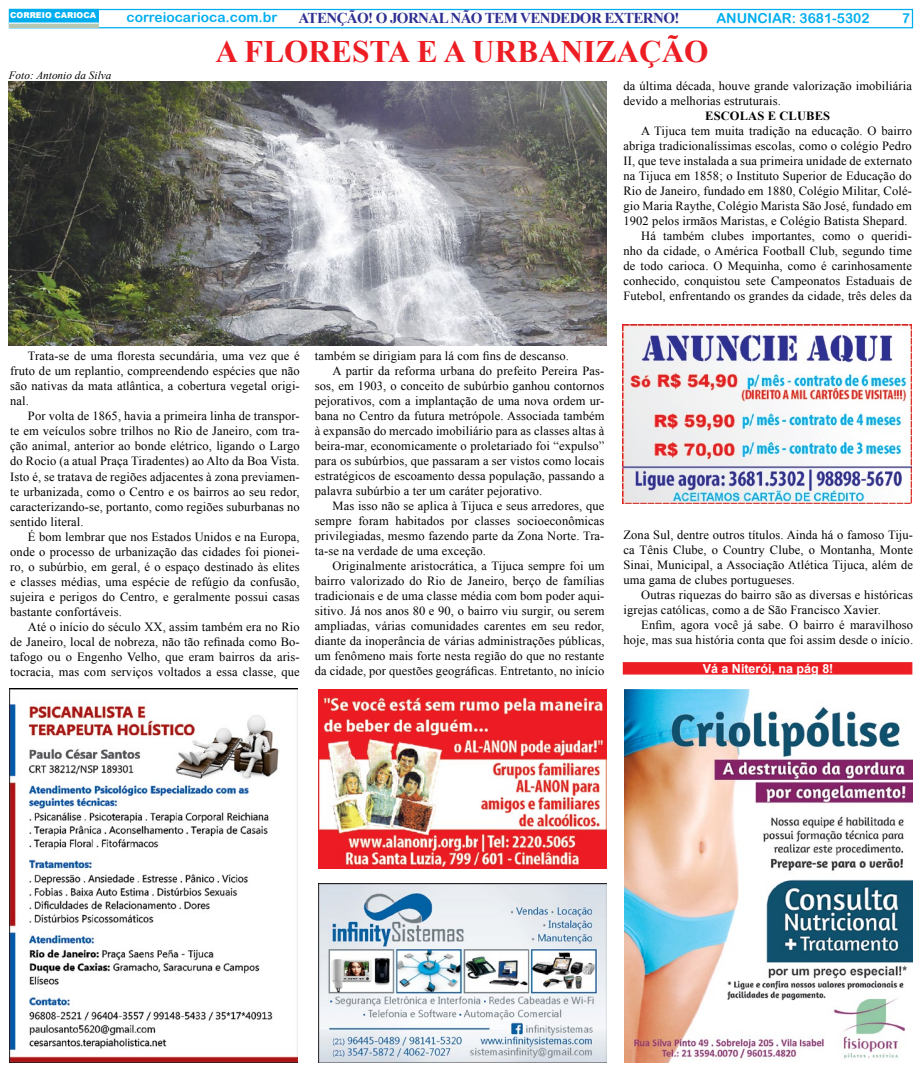
<style>
.page{position:relative;width:922px;height:1071px;background:#fff}
.page>*{position:absolute;margin:0;border:0;box-sizing:border-box;transform-origin:0 0}
.t1{font:700 31.25px "Times New Roman";color:#ed1d24}
.t2{font:700 15px "Times New Roman";letter-spacing:-.04em;color:#2e3092}
.t3{font:13.75px "Arial Rounded MT Bold";color:#00aeef}
.t4{font:12.5px/15px "Times New Roman";letter-spacing:.01em;color:#000;text-align:justify}
.t5{font:700 12.5px "Arial";color:#fff}
.t6{font:700 12.5px "Times New Roman";letter-spacing:.01em;color:#000}
.t7{font:italic 11.25px "Times New Roman";color:#000}
.t8{font:900 8.12px "Arial";color:#fff}
</style>
<div class="page">
<div style="left:9px;top:9px;width:903px;height:19px;border:1px solid #00aeef"></div>
<div style="left:9px;top:9px;width:90px;height:15px;background:#00aeef"></div>
<div style="left:9px;top:23px;width:90px;height:5px;background:#b6c7b1"></div>
<hr style="left:9px;top:22px;width:90px;height:2px;background:#fff">
<div style="left:622px;top:662px;width:290px;height:12px;background:#ed1d24;border:1px solid #ed1d24"></div>
<img style="left:9px;top:81px;width:597px;height:265px">
<img style="left:622px;top:324px;width:289px;height:179px">
<img style="left:318px;top:689px;width:288px;height:179px">
<img style="left:318px;top:883px;width:288px;height:178px">
<img style="left:10px;top:688px;width:288px;height:373px">
<img style="left:624px;top:689px;width:288px;height:372px">
<p class="t8" style="left:10px;top:9px;width:87px">CORREIO CARIOCA</p>
<p class="t2" style="left:298px;top:8px;width:382px">ATENÇÃO! O JORNAL NÃO TEM VENDEDOR EXTERNO!</p>
<p class="t3" style="left:126px;top:9px;width:152px">correiocarioca.com.br</p>
<p class="t3" style="left:716px;top:10px;width:155px">ANUNCIAR: 3681-5302</p>
<p class="t3" style="left:901px;top:10px;width:10px">7</p>
<p class="t7" style="left:9px;top:67px;width:104px">Foto: Antonio da Silva</p>
<h1 class="t1" style="left:215px;top:30px;width:494px">A FLORESTA E A URBANIZAÇÃO</h1>
<p class="t4" style="left:623px;top:78px;width:290px">da última década, houve grande valorização imobiliária devido a melhorias estruturais.</p>
<p class="t6" style="left:705px;top:107px;width:126px">ESCOLAS E CLUBES</p>
<p class="t4" style="left:641px;top:123px;width:272px">A Tijuca tem muita tradição na educação. O bairro</p>
<p class="t4" style="left:623px;top:138px;width:290px">abriga tradicionalíssimas escolas, como o colégio Pedro</p>
<p class="t4" style="left:623px;top:153px;width:290px">II, que teve instalada a sua primeira unidade de externato</p>
<p class="t4" style="left:623px;top:168px;width:290px">na Tijuca em 1858; o Instituto Superior de Educação do</p>
<p class="t4" style="left:623px;top:183px;width:290px">Rio de Janeiro, fundado em 1880, Colégio Militar, Colé-</p>
<p class="t4" style="left:623px;top:198px;width:290px">gio Maria Raythe, Colégio Marista São José, fundado em</p>
<p class="t4" style="left:623px;top:213px;width:286px">1902 pelos irmãos Maristas, e Colégio Batista Shepard.</p>
<p class="t4" style="left:641px;top:228px;width:272px">Há também clubes importantes, como o queridi-</p>
<p class="t4" style="left:623px;top:243px;width:290px">nho da cidade, o América Football Club, segundo time</p>
<p class="t4" style="left:623px;top:258px;width:290px">de todo carioca. O Mequinha, como é carinhosamente</p>
<p class="t4" style="left:623px;top:273px;width:290px">conhecido, conquistou sete Campeonatos Estaduais de</p>
<p class="t4" style="left:623px;top:288px;width:290px">Futebol, enfrentando os grandes da cidade, três deles da</p>
<p class="t4" style="left:10px;top:348px;width:291px;text-indent:18px">Trata-se de uma floresta secundária, uma vez que é fruto de um replantio, compreendendo espécies que não são nativas da mata atlântica, a cobertura vegetal origi&shy;nal.</p>
<p class="t4" style="left:10px;top:408px;width:291px;text-indent:18px">Por volta de 1865, havia a primeira linha de transpor&shy;te em veículos sobre trilhos no Rio de Janeiro, com tra&shy;ção animal, anterior ao bonde elétrico, ligando o Largo do Rocio (a atual Praça Tiradentes) ao Alto da Boa Vista.<br>Isto é, se tratava de regiões adjacentes à zona previamen&shy;te urbanizada, como o Centro e os bairros ao seu redor, caracterizando-se, portanto, como regiões suburbanas no sentido literal.</p>
<p class="t4" style="left:10px;top:528px;width:291px;text-indent:18px">É bom lembrar que nos Estados Unidos e na Europa, onde o processo de urbanização das cidades foi pionei&shy;ro, o subúrbio, em geral, é o espaço destinado às elites e classes médias, uma espécie de refúgio da confusão, sujeira e perigos do Centro, e geralmente possui casas bastante confortáveis.</p>
<p class="t4" style="left:10px;top:618px;width:291px;text-indent:18px">Até o início do século XX, assim também era no Rio de Janeiro, local de nobreza, não tão refinada como Bo&shy;tafogo ou o Engenho Velho, que eram bairros da aris&shy;tocracia, mas com serviços voltados a essa classe, que</p>
<p class="t4" style="left:315px;top:348px;width:255px">também se dirigiam para lá com fins de descanso.</p>
<p class="t4" style="left:332px;top:363px;width:273px">A partir da reforma urbana do prefeito Pereira Pas-</p>
<p class="t4" style="left:315px;top:378px;width:291px">sos, em 1903, o conceito de subúrbio ganhou contornos</p>
<p class="t4" style="left:315px;top:393px;width:291px">pejorativos, com a implantação de uma nova ordem ur-</p>
<p class="t4" style="left:315px;top:408px;width:291px">bana no Centro da futura metrópole. Associada também</p>
<p class="t4" style="left:315px;top:423px;width:291px">à expansão do mercado imobiliário para as classes altas à</p>
<p class="t4" style="left:315px;top:438px;width:291px">beira-mar, economicamente o proletariado foi “expulso”</p>
<p class="t4" style="left:315px;top:453px;width:291px">para os subúrbios, que passaram a ser vistos como locais</p>
<p class="t4" style="left:315px;top:468px;width:291px">estratégicos de escoamento dessa população, passando a</p>
<p class="t4" style="left:315px;top:483px;width:229px">palavra subúrbio a ter um caráter pejorativo.</p>
<p class="t4" style="left:332px;top:498px;width:273px">Mas isso não se aplica à Tijuca e seus arredores, que</p>
<p class="t4" style="left:315px;top:513px;width:291px">sempre foram habitados por classes socioeconômicas</p>
<p class="t4" style="left:315px;top:528px;width:291px">privilegiadas, mesmo fazendo parte da Zona Norte. Tra-</p>
<p class="t4" style="left:315px;top:543px;width:173px">ta-se na verdade de uma exceção.</p>
<p class="t4" style="left:332px;top:558px;width:273px">Originalmente aristocrática, a Tijuca sempre foi um</p>
<p class="t4" style="left:315px;top:573px;width:291px">bairro valorizado do Rio de Janeiro, berço de famílias</p>
<p class="t4" style="left:315px;top:588px;width:291px">tradicionais e de uma classe média com bom poder aqui-</p>
<p class="t4" style="left:315px;top:603px;width:291px">sitivo. Já nos anos 80 e 90, o bairro viu surgir, ou serem</p>
<p class="t4" style="left:315px;top:618px;width:291px">ampliadas, várias comunidades carentes em seu redor,</p>
<p class="t4" style="left:315px;top:633px;width:291px">diante da inoperância de várias administrações públicas,</p>
<p class="t4" style="left:315px;top:648px;width:291px">um fenômeno mais forte nesta região do que no restante</p>
<p class="t4" style="left:315px;top:663px;width:291px">da cidade, por questões geográficas. Entretanto, no início</p>
<p class="t4" style="left:623px;top:526px;width:291px">Zona Sul, dentre outros títulos. Ainda há o famoso Tiju&shy;ca Tênis Clube, o Country Clube, o Montanha, Monte Sinai, Municipal, a Associação Atlética Tijuca, além de uma gama de clubes portugueses.</p>
<p class="t4" style="left:623px;top:586px;width:291px;text-indent:18px">Outras riquezas do bairro são as diversas e históricas igrejas católicas, como a de São Francisco Xavier.</p>
<p class="t4" style="left:623px;top:616px;width:291px;text-align:right">Enfim, agora você já sabe. O bairro é maravilhoso hoje, mas sua história conta que foi assim desde o início.</p>
<p class="t5" style="left:702px;top:659px;width:132px">Vá a Niterói, na pág 8!</p>
</div>
